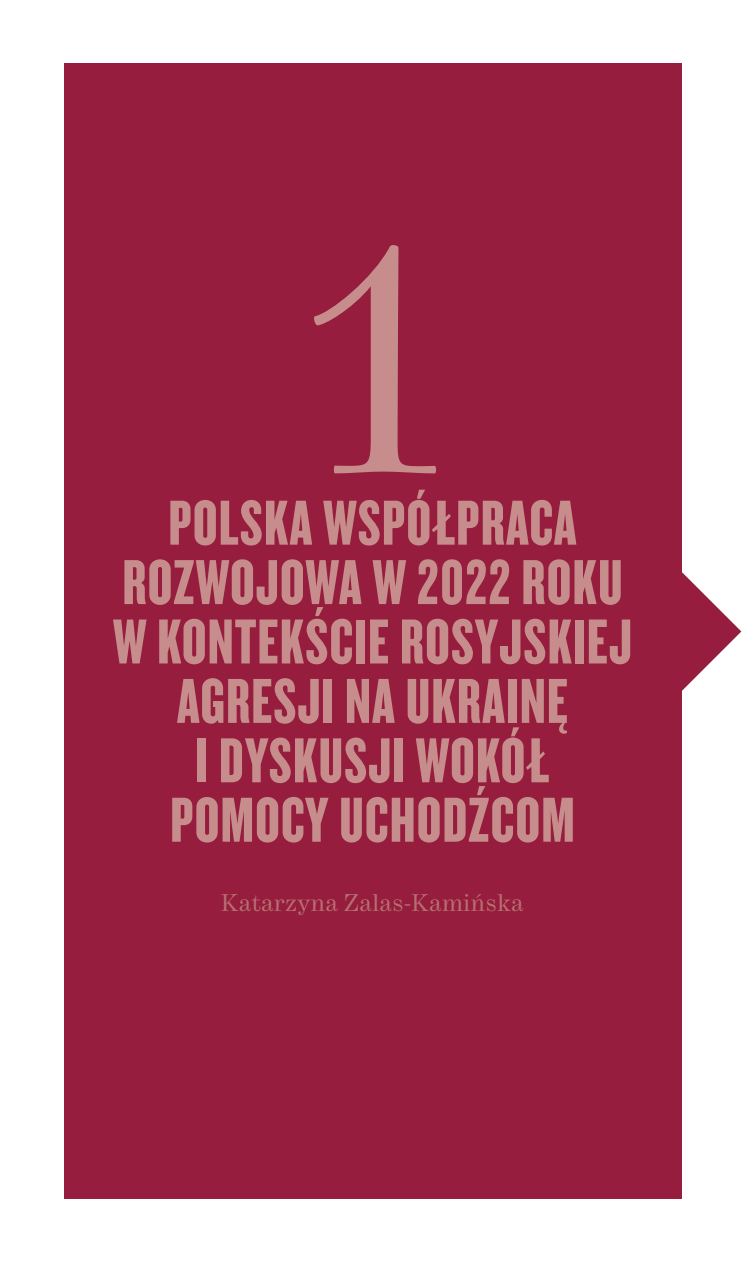
<style>
.page{position:relative;width:745px;height:1263px;background:#fff}
.page>*{position:absolute;margin:0;border:0;box-sizing:border-box;transform-origin:0 0}
.t1{font:315px "Hercules";color:#c68d8c}
.t2{font:66px/59.4px "Knockout 68 Full Featherwt";letter-spacing:.02em;color:#c68d8c;text-align:center}
.t3{font:24px "Hercules";letter-spacing:.02em;color:#b77072}
</style>
<div class="page">
<svg style="left:680px;top:571px;width:60px;height:121px"></svg>
<div style="left:64px;top:64px;width:616px;height:1135px;background:#961d3d"></div>
<h1 class="t1" style="left:279px;top:188px;width:188px">1</h1>
<p class="t2" style="left:168px;top:491px;width:409px">POLSKA WSPÓŁPRACA</p>
<p class="t2" style="left:113px;top:551px;width:520px">ROZWOJOWA W 2022 ROKU<br>W KONTEKŚCIE ROSYJSKIEJ<br>AGRESJI NA UKRAINĘ<br>I DYSKUSJI WOKÓŁ<br>POMOCY UCHODŹCOM</p>
<p class="t3" style="left:221px;top:889px;width:303px">Katarzyna Zalas-Kamińska</p>
</div>
